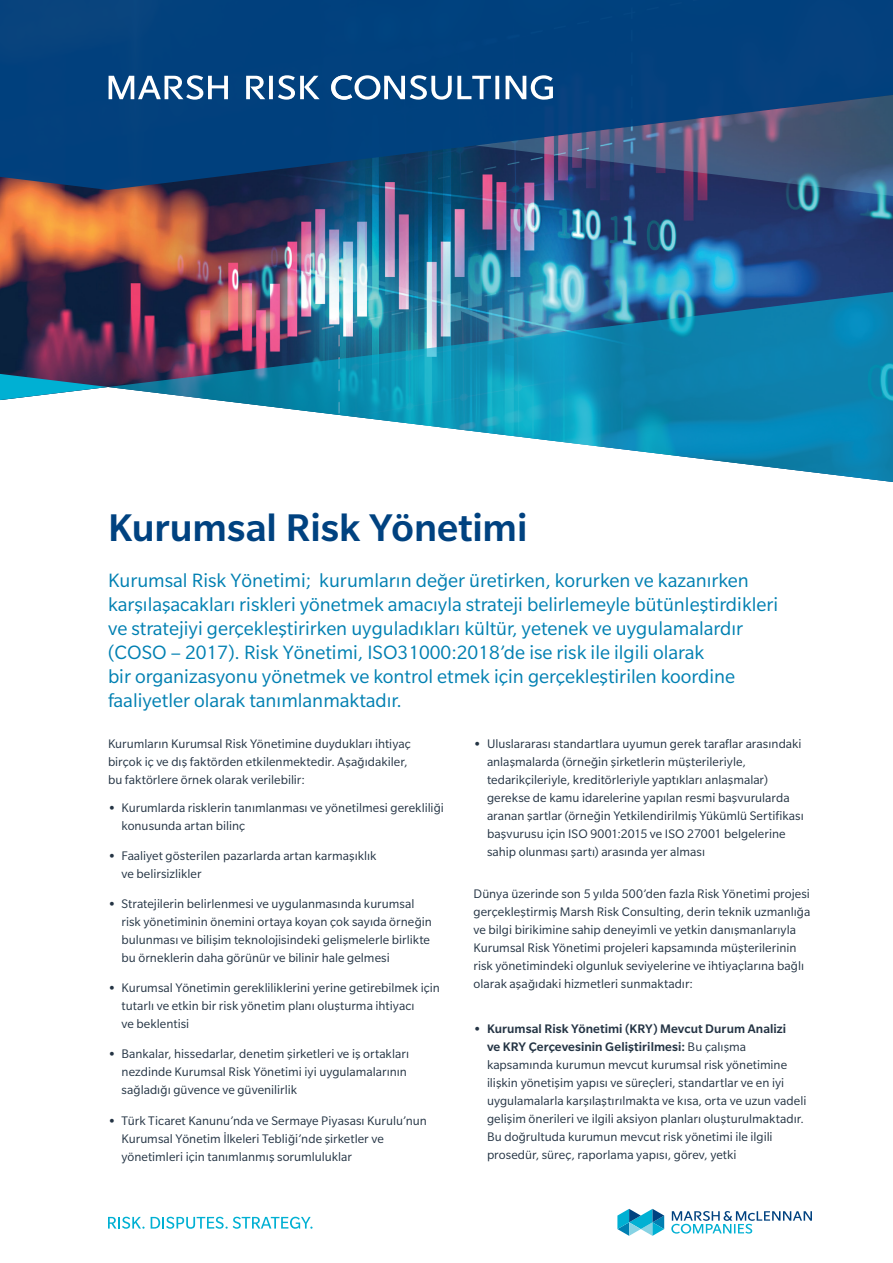
<style>
.page{position:relative;width:893px;height:1263px;background:#fff}
.page>*{position:absolute;margin:0;border:0;box-sizing:border-box;transform-origin:0 0}
.t1{font:500 42px "Slate Pro";color:#004280}
.t2{font:21px/24px "Slate Pro";color:#0080b2}
.t3{font:13.5px/18px "Slate Pro";letter-spacing:.005em;color:#243444}
.s1{font-weight:700}
.s2{font-weight:500}
</style>
<div class="page">
<img style="left:0;top:190px;width:893px;height:184px">
<div style="left:0;top:0;width:893px;height:190px;background:#01407d"></div>
<svg style="left:0;top:374px;width:108px;height:26px"></svg>
<img style="left:108px;top:289px;width:785px;height:193px">
<svg style="left:671px;top:1211px;width:141px;height:22px"></svg>
<svg style="left:617px;top:1209px;width:47px;height:27px"></svg>
<svg style="left:108px;top:1217px;width:37px;height:12px"></svg>
<svg style="left:151px;top:1217px;width:162px;height:12px"></svg>
<svg style="left:109px;top:75px;width:119px;height:25px"></svg>
<svg style="left:246px;top:75px;width:74px;height:25px"></svg>
<svg style="left:331px;top:75px;width:562px;height:124px;background:#2a4d7c"></svg>
<h1 class="t1" style="left:108px;top:505px;width:421px">Kurumsal Risk Yönetimi</h1>
<p class="t2" style="left:108px;top:568px;width:672px">Kurumsal Risk Yönetimi; kurumların değer üretirken, korurken ve kazanırken karşılaşacakları riskleri yönetmek amacıyla strateji belirlemeyle bütünleştirdikleri ve stratejiyi gerçekleştirirken uyguladıkları kültür, yetenek ve uygulamalardır (COSO – 2017). Risk Yönetimi, ISO31000:2018’de ise risk ile ilgili olarak<br>bir organizasyonu yönetmek ve kontrol etmek için gerçekleştirilen koordine faaliyetler olarak tanımlanmaktadır.</p>
<p class="t3" style="left:108px;top:735px;width:304px">Kurumların Kurumsal Risk Yönetimine duydukları ihtiyaç birçok iç ve dış faktörden etkilenmektedir. Aşağıdakiler, bu faktörlere örnek olarak verilebilir:</p>
<p class="t3" style="left:122px;top:799px;width:324px;text-indent:-14px"><span class="s1">•</span> Kurumlarda risklerin tanımlanması ve yönetilmesi gerekliliği konusunda artan bilinç</p>
<p class="t3" style="left:122px;top:847px;width:257px;text-indent:-14px"><span class="s1">•</span> Faaliyet gösterilen pazarlarda artan karmaşıklık ve belirsizlikler</p>
<p class="t3" style="left:122px;top:895px;width:312px;text-indent:-14px"><span class="s1">•</span> Stratejilerin belirlenmesi ve uygulanmasında kurumsal risk yönetiminin önemini ortaya koyan çok sayıda örneğin bulunması ve bilişim teknolojisindeki gelişmelerle birlikte bu örneklerin daha görünür ve bilinir hale gelmesi</p>
<p class="t3" style="left:122px;top:979px;width:320px;text-indent:-14px"><span class="s1">•</span> Kurumsal Yönetimin gerekliliklerini yerine getirebilmek için tutarlı ve etkin bir risk yönetim planı oluşturma ihtiyacı<br>ve beklentisi</p>
<p class="t3" style="left:122px;top:1045px;width:289px;text-indent:-14px"><span class="s1">•</span> Bankalar, hissedarlar, denetim şirketleri ve iş ortakları nezdinde Kurumsal Risk Yönetimi iyi uygulamalarının sağladığı güvence ve güvenilirlik</p>
<p class="t3" style="left:122px;top:1111px;width:307px;text-indent:-14px"><span class="s1">•</span> Türk Ticaret Kanunu’nda ve Sermaye Piyasası Kurulu’nun<br>Kurumsal Yönetim İlkeleri Tebliği’nde şirketler ve yönetimleri için tanımlanmış sorumluluklar</p>
<p class="t3" style="left:487px;top:735px;width:318px;text-indent:-14px"><span class="s1">•</span> Uluslararası standartlara uyumun gerek taraflar arasındaki anlaşmalarda (örneğin şirketlerin müşterileriyle, tedarikçileriyle, kreditörleriyle yaptıkları anlaşmalar) gerekse de kamu idarelerine yapılan resmi başvurularda aranan şartlar (örneğin Yetkilendirilmiş Yükümlü Sertifikası başvurusu için ISO 9001:2015 ve ISO 27001 belgelerine sahip olunması şartı) arasında yer alması</p>
<p class="t3" style="left:473px;top:884px;width:338px">Dünya üzerinde son 5 yılda 500’den fazla Risk Yönetimi projesi gerçekleştirmiş Marsh Risk Consulting, derin teknik uzmanlığa ve bilgi birikimine sahip deneyimli ve yetkin danışmanlarıyla Kurumsal Risk Yönetimi projeleri kapsamında müşterilerinin risk yönetimindeki olgunluk seviyelerine ve ihtiyaçlarına bağlı olarak aşağıdaki hizmetleri sunmaktadır:</p>
<p class="t3" style="left:487px;top:1020px;width:321px;text-indent:-14px"><span class="s1">•</span> <span class="s2">Kurumsal Risk Yönetimi (KRY) Mevcut Durum Analizi<br>ve KRY Çerçevesinin Geliştirilmesi:</span> Bu çalışma kapsamında kurumun mevcut kurumsal risk yönetimine ilişkin yönetişim yapısı ve süreçleri, standartlar ve en iyi uygulamalarla karşılaştırılmakta ve kısa, orta ve uzun vadeli gelişim önerileri ve ilgili aksiyon planları oluşturulmaktadır.<br>Bu doğrultuda kurumun mevcut risk yönetimi ile ilgili prosedür, süreç, raporlama yapısı, görev, yetki</p>
</div>
